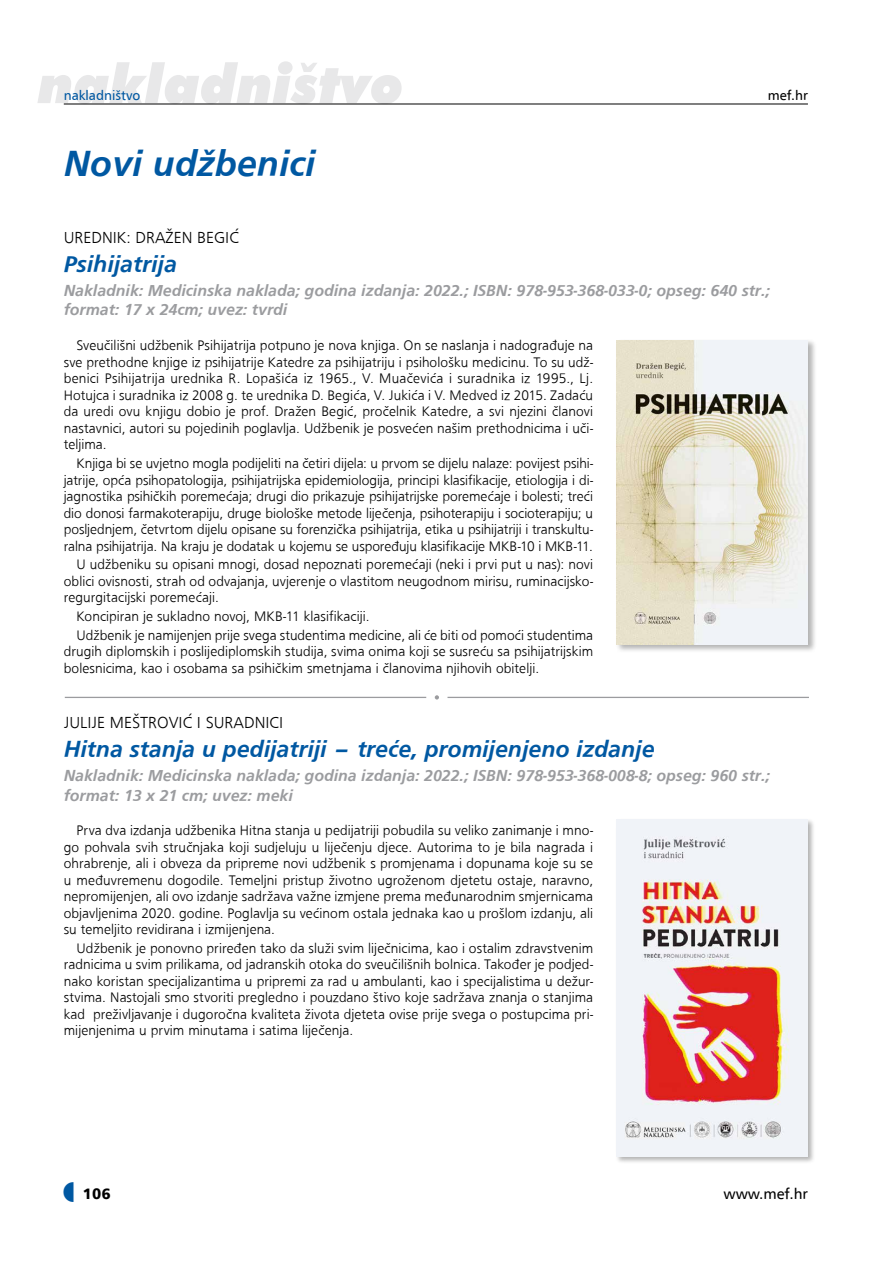
<style>
.page{position:relative;width:893px;height:1263px;background:#fff}
.page>*{position:absolute;margin:0;border:0;box-sizing:border-box;transform-origin:0 0}
.t1{font:italic 900 54px "Futura BT";color:#e8e8e9}
.t2{font:500 37.5px "Frugal Sans Bold Italic DTC";color:#0058a2}
.t3{font:500 24px "Frugal Sans Bold Italic DTC";color:#0058a2}
.t4{font:500 16.5px/19.8px "Frugal Sans Bold Italic DTC";color:#9b9c9f}
.t5{font:500 16.5px "Frugal Sans Light DTC";color:#000}
.t6{font:15px "A Frutiger";color:#000}
.t7{font:900 15px "A Frutiger";color:#000}
.t8{font:500 14.25px/16.5px "Frugal Sans Light DTC";letter-spacing:.005em;color:#000;text-align:justify}
.t9{font:13.5px "A Frutiger";color:#0058a2}
.t10{font:13.5px "A Frutiger";color:#000}
</style>
<div class="page">
<hr style="left:64px;top:104px;width:744px;height:1px;background:#000">
<svg style="left:435px;top:695px;width:4px;height:4px"></svg>
<hr style="left:65px;top:697px;width:361px;height:1px;background:#9b9c9f">
<hr style="left:447px;top:697px;width:362px;height:1px;background:#9b9c9f">
<div style="left:615px;top:818px;width:201px;height:346px;background:#000;opacity:.3"></div>
<img style="left:616px;top:819px;width:192px;height:338px">
<div style="left:615px;top:339px;width:202px;height:314px;background:#000;opacity:.3"></div>
<img style="left:616px;top:340px;width:192px;height:304px">
<h1 class="t1" style="left:38px;top:51px;width:367px">nakladni{tvo</h1>
<p class="t9" style="left:64px;top:87px;width:78px">nakladni{tvo</p>
<p class="t10" style="left:768px;top:87px;width:42px">mef.hr</p>
<h2 class="t2" style="left:64px;top:142px;width:253px">Novi udžbenici</h2>
<p class="t5" style="left:64px;top:228px;width:177px">UREDNIK: DRAŽEN BEGIĆ</p>
<h3 class="t3" style="left:64px;top:250px;width:115px">Psihijatrija</h3>
<p class="t4" style="left:64px;top:280px;width:708px">Nakladnik: Medicinska naklada; godina izdanja: 2022.; ISBN: 978-953-368-033-0; opseg: 640 str.; format: 17 x 24cm; uvez: tvrdi</p>
<p class="t8" style="left:64px;top:337px;width:531px;text-indent:13px">Sveučilišni udžbenik Psihijatrija potpuno je nova knjiga. On se naslanja i nadograđuje na sve prethodne knjige iz psihijatrije Katedre za psihijatriju i psihološku medicinu. To su udž&shy;benici Psihijatrija urednika R. Lopašića iz 1965., V. Muačevića i suradnika iz 1995., Lj.<br>Hotujca i suradnika iz 2008 g. te urednika D. Begića, V. Jukića i V. Medved iz 2015. Zadaću da uredi ovu knjigu dobio je prof. Dražen Begić, pročelnik Katedre, a svi njezini članovi nastavnici, autori su pojedinih poglavlja. Udžbenik je posvećen našim prethodnicima i uči&shy;teljima.</p>
<p class="t8" style="left:64px;top:455px;width:531px;text-indent:13px">Knjiga bi se uvjetno mogla podijeliti na četiri dijela: u prvom se dijelu nalaze: povijest psihi&shy;jatrije, opća psihopatologija, psihijatrijska epidemiologija, principi klasifikacije, etiologija i di&shy;jagnostika psihičkih poremećaja; drugi dio prikazuje psihijatrijske poremećaje i bolesti; treći dio donosi farmakoterapiju, druge biološke metode liječenja, psihoterapiju i socioterapiju; u posljednjem, četvrtom dijelu opisane su forenzička psihijatrija, etika u psihijatriji i transkultu&shy;ralna psihijatrija. Na kraju je dodatak u kojemu se uspoređuju klasifikacije MKB-10 i MKB-11.</p>
<p class="t8" style="left:64px;top:556px;width:531px;text-indent:13px">U udžbeniku su opisani mnogi, dosad nepoznati poremećaji (neki i prvi put u nas): novi oblici ovisnosti, strah od odvajanja, uvjerenje o vlastitom neugodnom mirisu, ruminacijsko&shy;regurgitacijski poremećaji.</p>
<p class="t8" style="left:77px;top:607px;width:518px;line-height:18.6px">Koncipiran je sukladno novoj, MKB-11 klasifikaciji.<br>Udžbenik je namijenjen prije svega studentima medicine, ali će biti od pomoći studentima</p>
<p class="t8" style="left:64px;top:643px;width:531px">drugih diplomskih i poslijediplomskih studija, svima onima koji se susreću sa psihijatrijskim bolesnicima, kao i osobama sa psihičkim smetnjama i članovima njihovih obitelji.</p>
<p class="t5" style="left:64px;top:713px;width:221px">JULIJE MEŠTROVIĆ I SURADNICI</p>
<h3 class="t3" style="left:64px;top:735px;width:592px">Hitna stanja u pedijatriji – treće, promijenjeno izdanje</h3>
<p class="t4" style="left:64px;top:765px;width:708px">Nakladnik: Medicinska naklada; godina izdanja: 2022.; ISBN: 978-953-368-008-8; opseg: 960 str.; format: 13 x 21 cm; uvez: meki</p>
<p class="t8" style="left:64px;top:822px;width:531px;text-indent:13px">Prva dva izdanja udžbenika Hitna stanja u pedijatriji pobudila su veliko zanimanje i mno&shy;go pohvala svih stručnjaka koji sudjeluju u liječenju djece. Autorima to je bila nagrada i ohrabrenje, ali i obveza da pripreme novi udžbenik s promjenama i dopunama koje su se u međuvremenu dogodile. Temeljni pristup životno ugroženom djetetu ostaje, naravno, nepromijenjen, ali ovo izdanje sadržava važne izmjene prema međunarodnim smjernicama objavljenima 2020. godine. Poglavlja su većinom ostala jednaka kao u prošlom izdanju, ali su temeljito revidirana i izmijenjena.</p>
<p class="t8" style="left:64px;top:940px;width:531px;text-indent:13px">Udžbenik je ponovno priređen tako da služi svim liječnicima, kao i ostalim zdravstvenim radnicima u svim prilikama, od jadranskih otoka do sveučilišnih bolnica. Također je podjed&shy;nako koristan specijalizantima u pripremi za rad u ambulanti, kao i specijalistima u dežur&shy;stvima. Nastojali smo stvoriti pregledno i pouzdano štivo koje sadržava znanja o stanjima kad preživljavanje i dugoročna kvaliteta života djeteta ovise prije svega o postupcima pri&shy;mijenjenima u prvim minutama i satima liječenja.</p>
<p class="t7" style="left:83px;top:1184px;width:29px">106</p>
<p class="t6" style="left:724px;top:1185px;width:86px">www.mef.hr</p>
</div>
